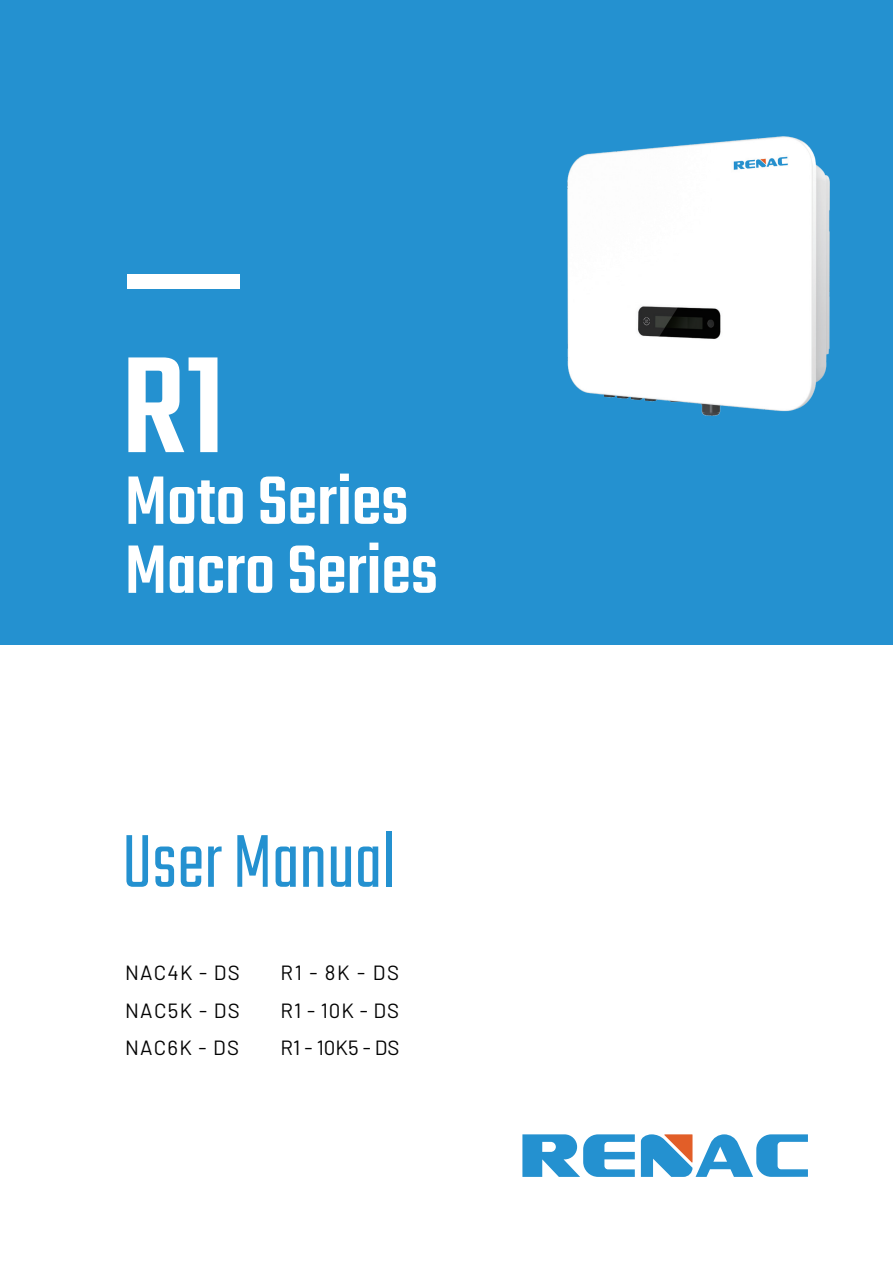
<style>
.page{position:relative;width:893px;height:1263px;background:#fff}
.page>*{position:absolute;margin:0;border:0;box-sizing:border-box;transform-origin:0 0}
.t1{font:500 150px "Teko";color:#fff}
.t2{font:300 82.95px "Teko";color:#2491d0}
.t3{font:500 75px/69px "Teko";color:#fff}
.t4{font:20.55px/37.8px "Barlow";letter-spacing:.06em;color:#030303;text-align:justify}
</style>
<div class="page">
<div style="left:0;top:0;width:893px;height:644px;background:#2491d0"></div>
<svg style="left:522px;top:1134px;width:113px;height:43px"></svg>
<svg style="left:641px;top:1134px;width:167px;height:43px"></svg>
<div style="left:128px;top:274px;width:112px;height:14px;background:#fff"></div>
<img style="left:567px;top:136px;width:263px;height:280px">
<h1 class="t1" style="left:121px;top:319px;width:105px">R1</h1>
<h3 class="t3" style="left:125px;top:472px;width:315px">Moto Series<br>Macro Series</h3>
<h2 class="t2" style="left:122px;top:815px;width:275px">User Manual</h2>
<p class="t4" style="left:125px;top:952px;width:116px">NAC4K - DS NAC5K - DS NAC6K - DS</p>
<p class="t4" style="left:281px;top:952px;width:120px">R1 - 8K - DS R1 - 10K - DS R1 - 10K5 - DS</p>
</div>
